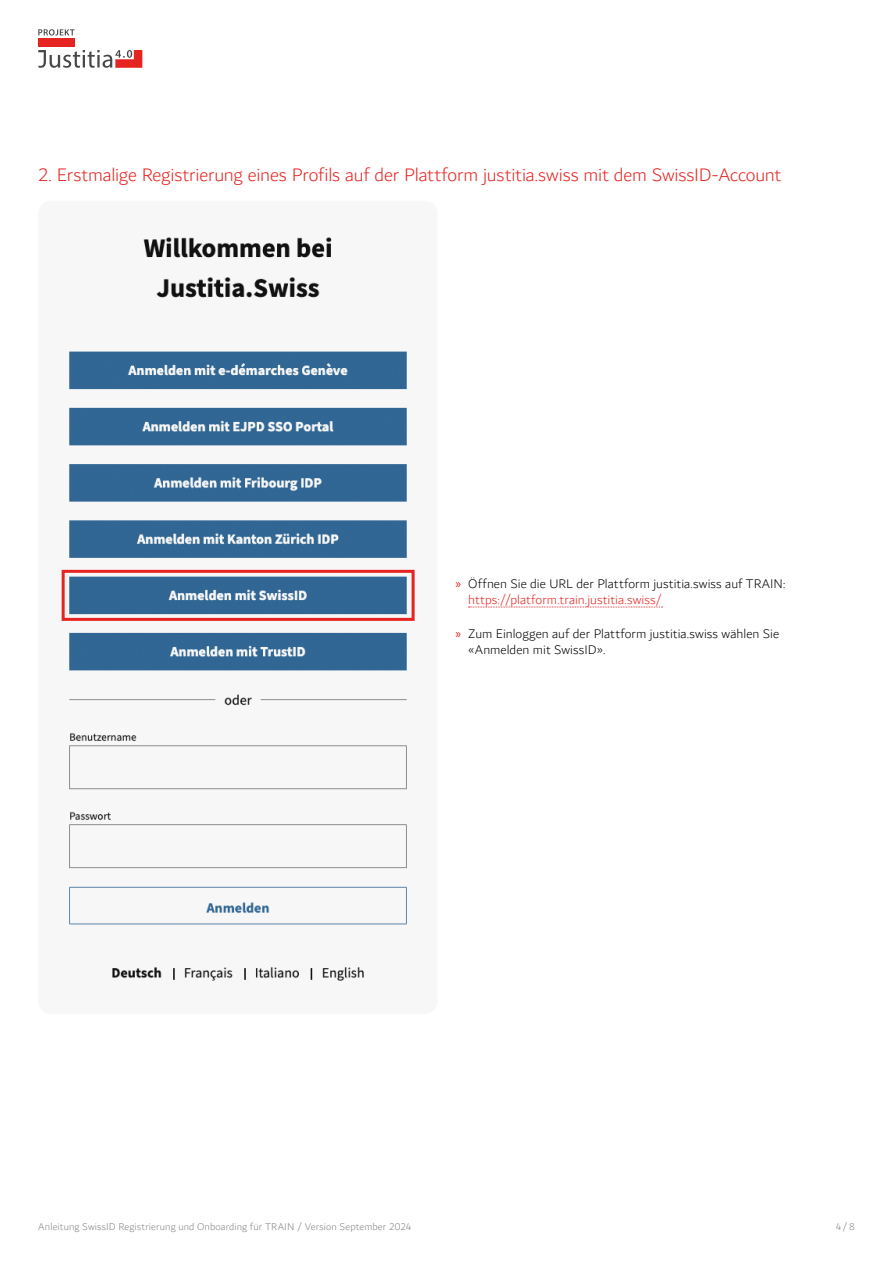
<style>
.page{position:relative;width:893px;height:1263px;background:#fff}
.page>*{position:absolute;margin:0;border:0;box-sizing:border-box;transform-origin:0 0}
.t1{font:300 19.5px "Dubai";letter-spacing:-.01em;color:#e52320}
.t2{font:300 13.5px/16.5px "Dubai";letter-spacing:.005em;color:#000}
.t3{font:300 10.5px "Dubai";letter-spacing:.01em;color:#828282}
.s1{font-family:"Myriad Pro";font-weight:400;color:#e52320}
.s2{color:#e52320}
</style>
<div class="page">
<svg style="left:38px;top:29px;width:104px;height:39px"></svg>
<img style="left:61px;top:237px;width:354px;height:745px">
<svg style="left:469px;top:607px;width:194px;height:1px"></svg>
<div style="left:62px;top:570px;width:353px;height:51px;border:3px solid #e52320"></div>
<h1 class="t1" style="left:38px;top:159px;width:745px">2. Erstmalige Registrierung eines Profils auf der Plattform justitia.swiss mit dem SwissID-Account</h1>
<p class="t2" style="left:468px;top:575px;width:319px;text-indent:-13px"><span class="s1">»</span> Öffnen Sie die URL der Plattform justitia.swiss auf TRAIN: <span class="s2">https://platform.train.justitia.swiss/</span></p>
<p class="t2" style="left:468px;top:625px;width:312px;text-indent:-13px"><span class="s1">»</span> Zum Einloggen auf der Plattform justitia.swiss wählen Sie «Anmelden mit SwissID».</p>
<p class="t3" style="left:38px;top:1218px;width:375px">Anleitung SwissID Registrierung und Onboarding für TRAIN / Version September 2024</p>
<p class="t3" style="left:836px;top:1218px;width:21px">4/8</p>
</div>
